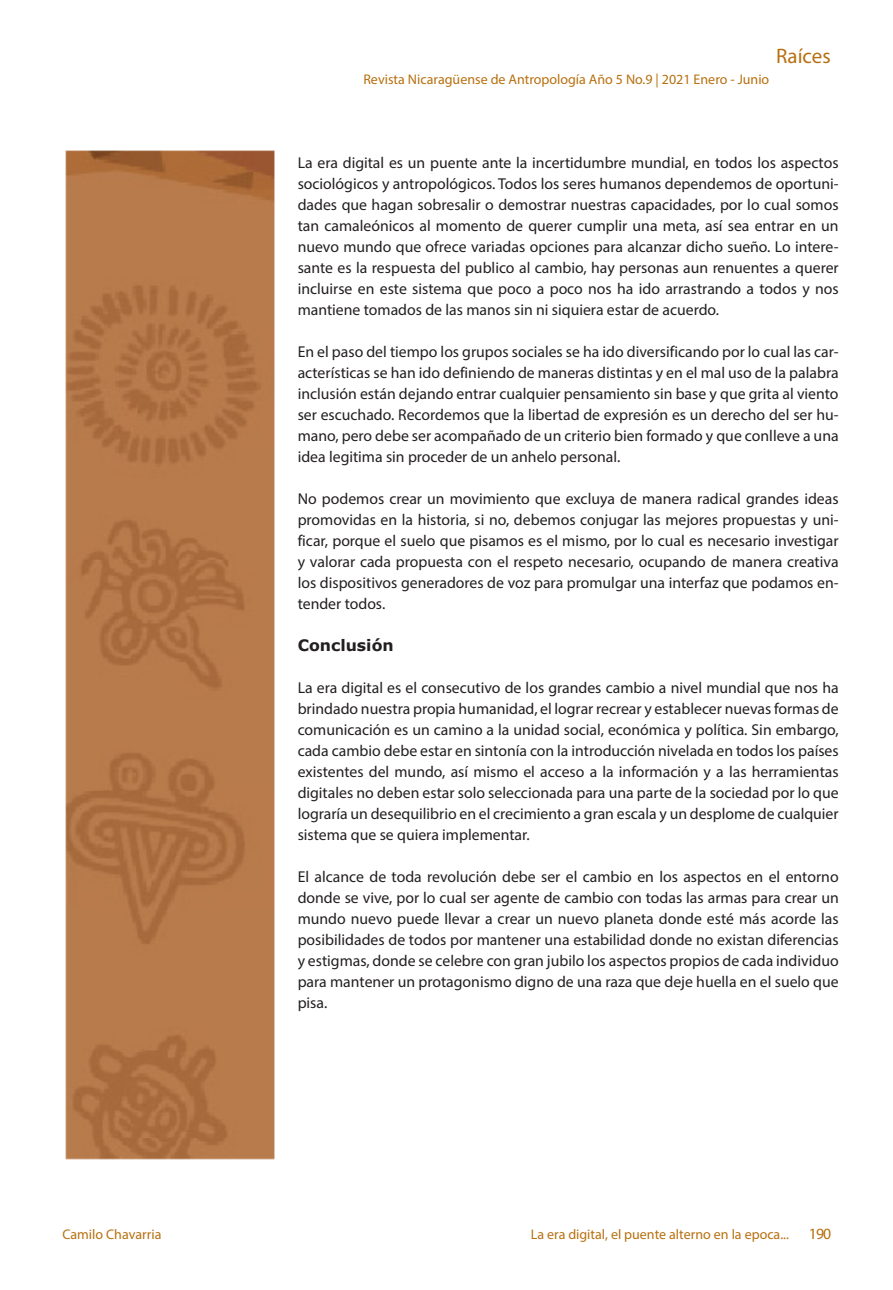
<style>
.page{position:relative;width:893px;height:1290px;background:#fff}
.page>*{position:absolute;margin:0;border:0;box-sizing:border-box;transform-origin:0 0}
.t1{font:21px "Myriad Pro";color:#b7700f}
.t2{font:15.75px/21px "Myriad Pro";color:#231f20;text-align:justify}
.t3{font:700 15.75px "Verdana";color:#231f20}
.t4{font:15.75px "Myriad Pro";color:#b7700f}
.t5{font:14px "Myriad Pro";color:#b7700f}
</style>
<div class="page">
<img style="left:65px;top:150px;width:210px;height:1010px">
<p class="t5" style="left:363px;top:71px;width:407px">Revista Nicaragüense de Antropología Año 5 No.9 | 2021 Enero - Junio</p>
<h1 class="t1" style="left:776px;top:43px;width:56px">Raíces</h1>
<p class="t2" style="left:298px;top:152px;width:543px">La era digital es un puente ante la incertidumbre mundial, en todos los aspectos sociológicos y antropológicos. Todos los seres humanos dependemos de oportuni&shy;dades que hagan sobresalir o demostrar nuestras capacidades, por lo cual somos tan camaleónicos al momento de querer cumplir una meta, así sea entrar en un nuevo mundo que ofrece variadas opciones para alcanzar dicho sueño. Lo intere&shy;sante es la respuesta del publico al cambio, hay personas aun renuentes a querer incluirse en este sistema que poco a poco nos ha ido arrastrando a todos y nos mantiene tomados de las manos sin ni siquiera estar de acuerdo.</p>
<p class="t2" style="left:298px;top:341px;width:542px">En el paso del tiempo los grupos sociales se ha ido diversificando por lo cual las car&shy;acterísticas se han ido definiendo de maneras distintas y en el mal uso de la palabra inclusión están dejando entrar cualquier pensamiento sin base y que grita al viento ser escuchado. Recordemos que la libertad de expresión es un derecho del ser hu&shy;mano, pero debe ser acompañado de un criterio bien formado y que conlleve a una idea legitima sin proceder de un anhelo personal.</p>
<p class="t2" style="left:298px;top:488px;width:542px">No podemos crear un movimiento que excluya de manera radical grandes ideas promovidas en la historia, si no, debemos conjugar las mejores propuestas y uni&shy;ficar, porque el suelo que pisamos es el mismo, por lo cual es necesario investigar y valorar cada propuesta con el respeto necesario, ocupando de manera creativa los dispositivos generadores de voz para promulgar una interfaz que podamos en&shy;tender todos.</p>
<p class="t3" style="left:298px;top:634px;width:98px">Conclusión</p>
<p class="t2" style="left:298px;top:677px;width:543px">La era digital es el consecutivo de los grandes cambio a nivel mundial que nos ha brindado nuestra propia humanidad, el lograr recrear y establecer nuevas formas de comunicación es un camino a la unidad social, económica y política. Sin embargo, cada cambio debe estar en sintonía con la introducción nivelada en todos los países existentes del mundo, así mismo el acceso a la información y a las herramientas digitales no deben estar solo seleccionada para una parte de la sociedad por lo que lograría un desequilibrio en el crecimiento a gran escala y un desplome de cualquier sistema que se quiera implementar.</p>
<p class="t2" style="left:298px;top:866px;width:543px">El alcance de toda revolución debe ser el cambio en los aspectos en el entorno donde se vive, por lo cual ser agente de cambio con todas las armas para crear un mundo nuevo puede llevar a crear un nuevo planeta donde esté más acorde las posibilidades de todos por mantener una estabilidad donde no existan diferencias y estigmas, donde se celebre con gran jubilo los aspectos propios de cada individuo para mantener un protagonismo digno de una raza que deje huella en el suelo que pisa.</p>
<p class="t5" style="left:63px;top:1226px;width:100px">Camilo Chavarria</p>
<p class="t5" style="left:531px;top:1226px;width:260px">La era digital, el puente alterno en la epoca...</p>
<p class="t4" style="left:809px;top:1224px;width:24px">190</p>
</div>
